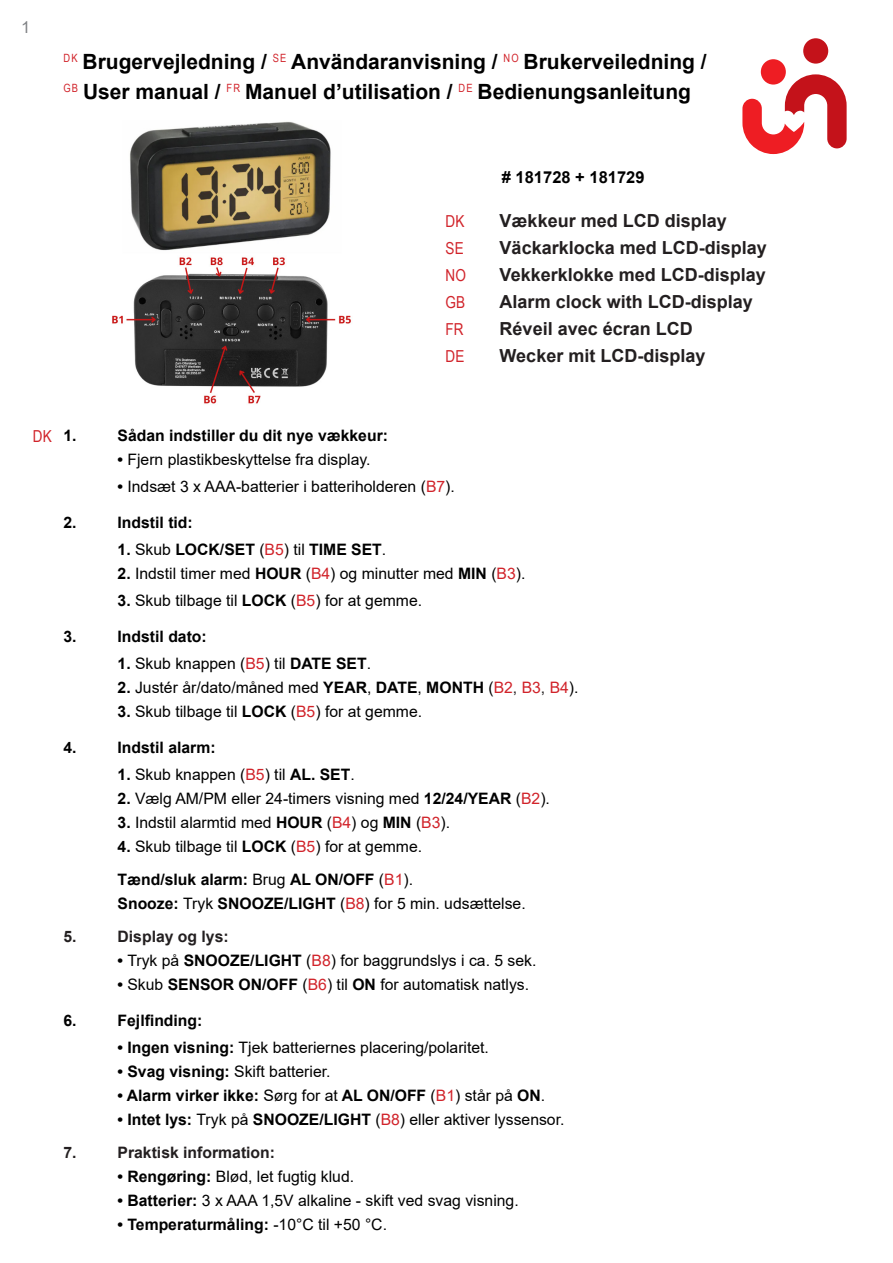
<style>
.page{position:relative;width:893px;height:1263px;background:#fff}
.page>*{position:absolute;margin:0;border:0;box-sizing:border-box;transform-origin:0 0}
.t1{font:700 21px "Arial";color:#000}
.t2{font:700 18px "Arial";color:#231f20}
.t3{font:16.5px "Arial Narrow";color:#d1232a}
.t4{font:700 16.5px "Arial";color:#000}
.t5{font:16.5px "Arial";color:#808285}
.t6{font:15.75px "Arial";color:#000}
.t7{font:700 15.75px "Arial";color:#000}
.t8{font:700 15.75px "Arial";color:#231f20}
.s1{font-weight:700}
.s2{color:#d1232a}
.s3{font-weight:400}
.s4{font-weight:400;color:#d1232a}
.s5{color:#231f20}
</style>
<div class="page">
<svg style="left:742px;top:74px;width:105px;height:80px"></svg>
<div style="left:803px;top:38px;width:25px;height:26px;background:#c4121a;border-radius:50%"></div>
<div style="left:761px;top:59px;width:25px;height:26px;background:#ee1d23;border-radius:50%"></div>
<img style="left:112px;top:121px;width:239px;height:283px">
<p class="t5" style="left:21px;top:16px;width:11px">1</p>
<p class="t1" style="left:64px;top:46px;width:645px"><sup>DK</sup> Brugervejledning / <sup>SE</sup> Användaranvisning / <sup>NO</sup> Brukerveiledning /</p>
<p class="t1" style="left:64px;top:76px;width:629px"><sup>GB</sup> User manual / <sup>FR</sup> Manuel d’utilisation / <sup>DE</sup> Bedienungsanleitung</p>
<p class="t4" style="left:502px;top:165px;width:144px"># 181728 + 181729</p>
<p class="t3" style="left:446px;top:209px;width:20px">DK</p>
<p class="t2" style="left:500px;top:208px;width:229px">Vækkeur med LCD display</p>
<p class="t3" style="left:446px;top:236px;width:20px">SE</p>
<p class="t2" style="left:500px;top:235px;width:269px">Väckarklocka med LCD-display</p>
<p class="t3" style="left:446px;top:263px;width:22px">NO</p>
<p class="t2" style="left:500px;top:262px;width:268px">Vekkerklokke med LCD-display</p>
<p class="t3" style="left:446px;top:290px;width:21px">GB</p>
<p class="t2" style="left:500px;top:289px;width:255px">Alarm clock with LCD-display</p>
<p class="t3" style="left:446px;top:317px;width:20px">FR</p>
<p class="t2" style="left:500px;top:316px;width:195px">Réveil avec écran LCD</p>
<p class="t3" style="left:446px;top:344px;width:20px">DE</p>
<p class="t2" style="left:500px;top:343px;width:207px">Wecker mit LCD-display</p>
<p class="t3" style="left:33px;top:424px;width:20px">DK</p>
<p class="t7" style="left:64px;top:424px;width:15px">1.</p>
<p class="t7" style="left:118px;top:424px;width:272px">Sådan indstiller du dit nye vækkeur:</p>
<p class="t6" style="left:118px;top:449px;width:254px"><span class="s1">•</span> Fjern plastikbeskyttelse fra display.</p>
<p class="t6" style="left:118px;top:476px;width:339px"><span class="s1">•</span> Indsæt 3 x AAA-batterier i batteriholderen (<span class="s2">B7</span>).</p>
<p class="t7" style="left:64px;top:511px;width:15px">2.</p>
<p class="t7" style="left:118px;top:511px;width:77px">Indstil tid:</p>
<p class="t7" style="left:118px;top:538px;width:270px">1. <span class="s3">Skub</span> LOCK/SET <span class="s3">(</span><span class="s4">B5</span><span class="s3">) til</span> TIME SET<span class="s3">.</span></p>
<p class="t6" style="left:118px;top:563px;width:409px"><span class="s1">2.</span> Indstil timer med <span class="s1">HOUR</span> (<span class="s2">B4</span>) og minutter med <span class="s1">MIN</span> (<span class="s2">B3</span>).</p>
<p class="t6" style="left:118px;top:590px;width:306px"><span class="s1">3.</span> Skub tilbage til <span class="s1">LOCK</span> (<span class="s2">B5</span>) for at gemme.</p>
<p class="t7" style="left:64px;top:625px;width:15px">3.</p>
<p class="t7" style="left:118px;top:625px;width:91px">Indstil dato:</p>
<p class="t6" style="left:118px;top:653px;width:255px"><span class="s1">1.</span> Skub knappen (<span class="s2">B5</span>) til <span class="s1">DATE SET</span>.</p>
<p class="t6" style="left:118px;top:677px;width:462px"><span class="s1">2.</span> Justér år/dato/måned med <span class="s1">YEAR</span>, <span class="s1">DATE</span>, <span class="s1">MONTH</span> (<span class="s2">B2</span><span class="s5">,</span> <span class="s2">B3</span><span class="s5">,</span> <span class="s2">B4</span>).</p>
<p class="t6" style="left:118px;top:701px;width:306px"><span class="s1">3.</span> Skub tilbage til <span class="s1">LOCK</span> (<span class="s2">B5</span>) for at gemme.</p>
<p class="t7" style="left:64px;top:736px;width:15px">4.</p>
<p class="t7" style="left:118px;top:736px;width:100px">Indstil alarm:</p>
<p class="t6" style="left:118px;top:764px;width:239px"><span class="s1">1.</span> Skub knappen (<span class="s2">B5</span>) til <span class="s1">AL. SET</span>.</p>
<p class="t6" style="left:118px;top:788px;width:434px"><span class="s1">2.</span> Vælg AM/PM eller 24-timers visning med <span class="s1">12/24/YEAR</span> (<span class="s2">B2</span>).</p>
<p class="t6" style="left:118px;top:812px;width:334px"><span class="s1">3.</span> Indstil alarmtid med <span class="s1">HOUR</span> (<span class="s2">B4</span>) og <span class="s1">MIN</span> (<span class="s2">B3</span>).</p>
<p class="t6" style="left:118px;top:836px;width:306px"><span class="s1">4.</span> Skub tilbage til <span class="s1">LOCK</span> (<span class="s2">B5</span>) for at gemme.</p>
<p class="t7" style="left:118px;top:868px;width:297px">Tænd/sluk alarm: <span class="s3">Brug</span> AL ON/OFF <span class="s3">(</span><span class="s4">B1</span><span class="s3">).</span></p>
<p class="t6" style="left:118px;top:893px;width:410px"><span class="s1">Snooze:</span> Tryk <span class="s1">SNOOZE/LIGHT</span> (<span class="s2">B8</span>) for 5 min. udsættelse.</p>
<p class="t8" style="left:64px;top:925px;width:15px">5.</p>
<p class="t8" style="left:118px;top:925px;width:113px">Display og lys:</p>
<p class="t6" style="left:118px;top:950px;width:420px"><span class="s1">•</span> Tryk på <span class="s1">SNOOZE/LIGHT</span> (<span class="s2">B8</span>) for baggrundslys i ca. 5 sek.</p>
<p class="t6" style="left:118px;top:974px;width:413px"><span class="s1">•</span> Skub <span class="s1">SENSOR ON/OFF</span> (<span class="s2">B6</span>) til <span class="s1">ON</span> for automatisk natlys.</p>
<p class="t7" style="left:64px;top:1009px;width:15px">6.</p>
<p class="t7" style="left:118px;top:1009px;width:86px">Fejlfinding:</p>
<p class="t6" style="left:118px;top:1037px;width:373px"><span class="s1">• Ingen visning:</span> Tjek batteriernes placering/polaritet.</p>
<p class="t6" style="left:118px;top:1061px;width:214px"><span class="s1">• Svag visning:</span> Skift batterier.</p>
<p class="t7" style="left:118px;top:1084px;width:429px">• Alarm virker ikke: <span class="s3">Sørg for at</span> AL ON/OFF <span class="s3">(</span><span class="s4">B1</span><span class="s3">) står på</span> ON<span class="s3">.</span></p>
<p class="t6" style="left:118px;top:1109px;width:448px"><span class="s1">• Intet lys:</span> Tryk på <span class="s1">SNOOZE/LIGHT</span> (<span class="s2">B8</span>) eller aktiver lyssensor.</p>
<p class="t8" style="left:64px;top:1141px;width:15px">7.</p>
<p class="t8" style="left:118px;top:1141px;width:159px">Praktisk information:</p>
<p class="t6" style="left:118px;top:1166px;width:238px"><span class="s1">• Rengøring:</span> Blød, let fugtig klud.</p>
<p class="t6" style="left:118px;top:1190px;width:403px"><span class="s1">• Batterier:</span> 3 x AAA 1,5V alkaline - skift ved svag visning.</p>
<p class="t7" style="left:118px;top:1213px;width:271px">• Temperaturmåling: <span class="s3">-10°C til +50 °C.</span></p>
</div>
